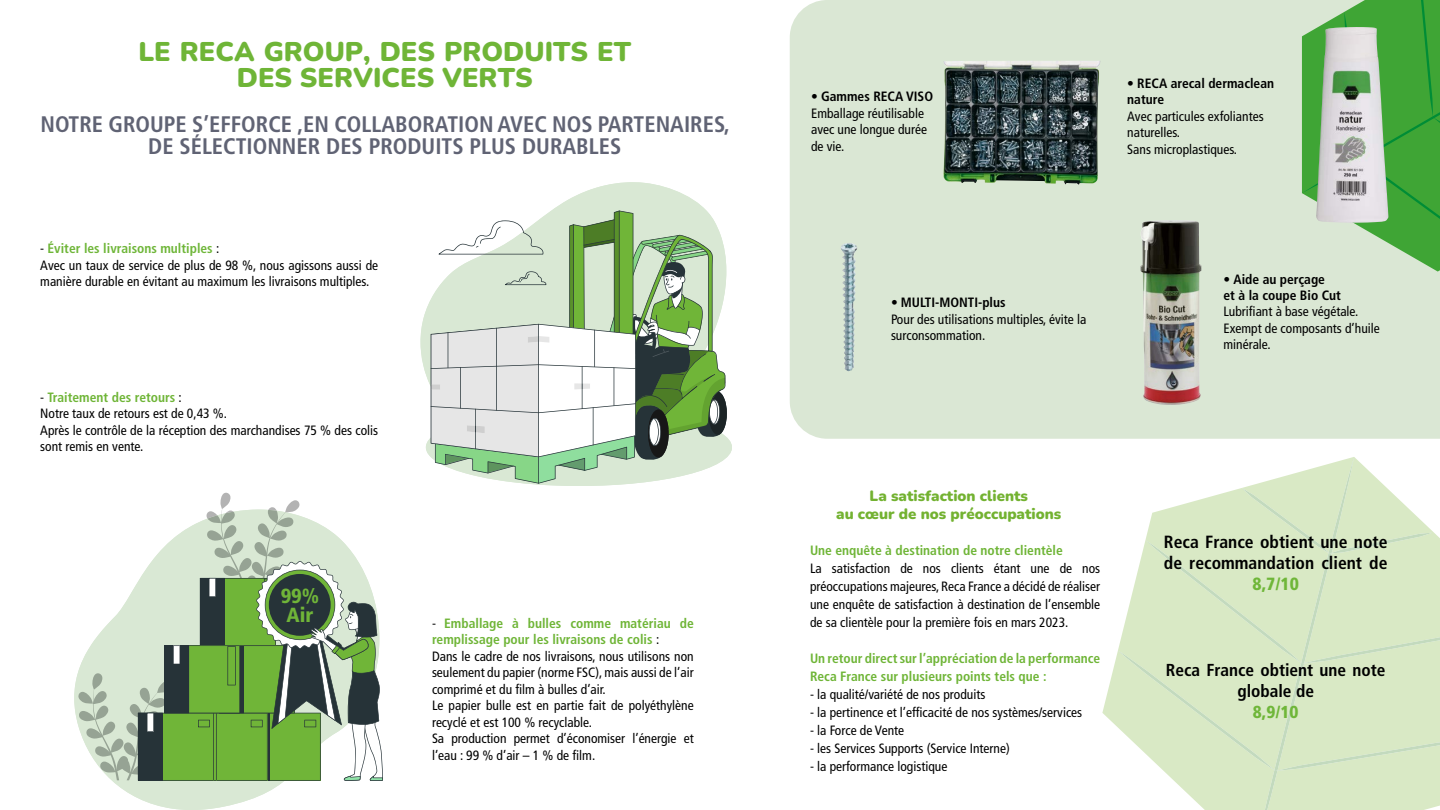
<style>
.page{position:relative;width:1440px;height:810px;background:#fff}
.page>*{position:absolute;margin:0;border:0;box-sizing:border-box;transform-origin:0 0}
.t1{font:200 27px/25.5px "Nunito";color:#6fb537;text-align:center}
.t2{font:700 condensed 22.5px/22.5px "Frutiger LT Pro";color:#606374;text-align:center}
.t3{font:900 condensed 20.4px/19px "Frutiger LT Pro";color:#70b538}
.t4{font:700 condensed 17.62px/21.1px "Frutiger LT Pro";color:#000}
.t5{font:900 condensed 17.62px "Frutiger LT Pro";color:#6fb639}
.t6{font:700 condensed 17.33px/20.8px "Frutiger LT Pro";color:#000;text-align:center}
.t7{font:900 condensed 17.33px "Frutiger LT Pro";color:#6fb639}
.t8{font:200 15px/18px "Nunito";color:#73b231;text-align:center}
.t9{font:condensed 13.5px/16.5px "Frutiger LT Pro";color:#000}
.t10{font:700 condensed 13.5px/18px "Frutiger LT Pro";color:#6fb537}
.t11{font:700 condensed 13.5px/16.5px "Frutiger LT Pro";color:#000}
.s1{font-weight:700;color:#6fb639}
.s2{font-weight:700;color:#6fb537}
.s3{font-weight:700}
.s4{font-weight:400}
</style>
<div class="page">
<div style="left:790px;top:0;width:650px;height:439px;background:#dae7d4"></div>
<svg style="left:1302px;top:0;width:138px;height:272px;background:#65b55e"></svg>
<img style="left:1140px;top:220px;width:62px;height:185px">
<img style="left:1316px;top:27px;width:72px;height:196px">
<svg style="left:421px;top:182px;width:286px;height:192px"></svg>
<svg style="left:426px;top:211px;width:306px;height:275px"></svg>
<img style="left:841px;top:243px;width:15px;height:128px">
<svg style="left:1102px;top:651px;width:16px;height:77px"></svg>
<svg style="left:1118px;top:457px;width:322px;height:353px"></svg>
<img style="left:944px;top:61px;width:156px;height:124px">
<svg style="left:74px;top:673px;width:210px;height:137px;fill:#d9e8d4"></svg>
<svg style="left:78px;top:493px;width:305px;height:288px"></svg>
<h1 class="t1" style="left:138px;top:38px;width:494px">LE RECA GROUP, DES PRODUITS ET<br>DES SERVICES VERTS</h1>
<h2 class="t2" style="left:40px;top:113px;width:691px">NOTRE GROUPE S’EFFORCE ,EN COLLABORATION AVEC NOS PARTENAIRES,<br>DE SÉLECTIONNER DES PRODUITS PLUS DURABLES</h2>
<p class="t9" style="left:40px;top:240px;width:339px">- <span class="s1">Éviter les livraisons multiples</span> :<br>Avec un taux de service de plus de 98 %, nous agissons aussi de manière durable en évitant au maximum les livraisons multiples.</p>
<p class="t9" style="left:40px;top:389px;width:339px">- <span class="s2">Traitement des retours</span> :<br>Notre taux de retours est de 0,43 %.<br>Après le contrôle de la réception des marchandises 75 % des colis sont remis en vente.</p>
<h3 class="t3" style="left:281px;top:587px;width:40px">99%<br>Air</h3>
<p class="t9" style="left:432px;top:615px;width:263px">- <span class="s2">Emballage à bulles comme matériau de remplissage pour les livraisons de colis</span> :<br>Dans le cadre de nos livraisons, nous utilisons non seulement du papier (norme FSC), mais aussi de l’air comprimé et du film à bulles d’air.<br>Le papier bulle est en partie fait de polyéthylène recyclé et est 100 % recyclable.<br>Sa production permet d’économiser l’énergie et l’eau : 99 % d’air – 1 % de film.</p>
<p class="t9" style="left:811px;top:88px;width:124px">• <span class="s3">Gammes RECA VISO<br></span>Emballage réutilisable avec une longue durée de vie.</p>
<p class="t11" style="left:1127px;top:75px;width:148px"><span class="s4">•</span> RECA arecal dermaclean nature</p>
<p class="t9" style="left:1127px;top:108px;width:138px">Avec particules exfoliantes naturelles.<br>Sans microplastiques.</p>
<p class="t9" style="left:891px;top:294px;width:197px">• <span class="s3">MULTI-MONTI-plus<br></span>Pour des utilisations multiples, évite la surconsommation.</p>
<p class="t11" style="left:1223px;top:271px;width:119px"><span class="s4">•</span> Aide au perçage<br>et à la coupe Bio Cut</p>
<p class="t9" style="left:1223px;top:304px;width:158px">Lubrifiant à base végétale.<br>Exempt de composants d’huile minérale.</p>
<p class="t8" style="left:836px;top:487px;width:227px">La satisfaction clients<br>au cœur de nos préoccupations</p>
<p class="t10" style="left:810px;top:541px;width:254px">Une enquête à destination de notre clientèle</p>
<p class="t9" style="left:810px;top:559px;width:292px;line-height:18px;text-align:justify">La satisfaction de nos clients étant une de nos préoccupations majeures, Reca France a décidé de réaliser une enquête de satisfaction à destination de l’ensemble de sa clientèle pour la première fois en mars 2023.</p>
<p class="t10" style="left:810px;top:649px;width:292px">Un retour direct sur l’appréciation de la performance<br>Reca France sur plusieurs points tels que :</p>
<p class="t9" style="left:810px;top:686px;width:177px">- la qualité/variété de nos produits</p>
<p class="t9" style="left:810px;top:704px;width:274px">- la pertinence et l’efficacité de nos systèmes/services</p>
<p class="t9" style="left:810px;top:722px;width:96px">- la Force de Vente</p>
<p class="t9" style="left:810px;top:740px;width:201px">- les Services Supports (Service Interne)</p>
<p class="t9" style="left:810px;top:758px;width:139px">- la performance logistique</p>
<h3 class="t4" style="left:1164px;top:531px;width:225px">Reca France obtient une note de recommandation client de</h3>
<h3 class="t5" style="left:1253px;top:574px;width:48px">8,7/10</h3>
<p class="t6" style="left:1166px;top:660px;width:221px">Reca France obtient une note globale de</p>
<p class="t7" style="left:1253px;top:702px;width:47px">8,9/10</p>
</div>
